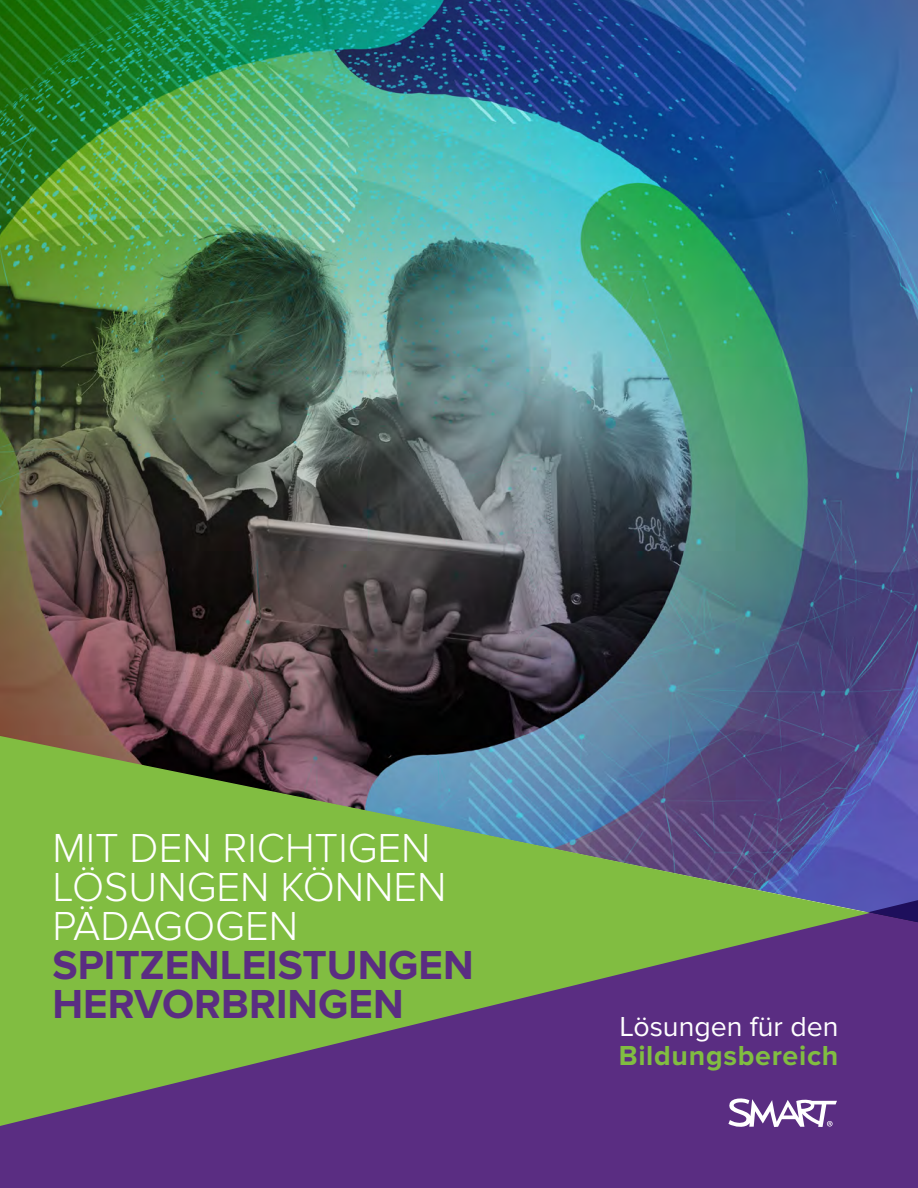
<style>
.page{position:relative;width:918px;height:1188px;background:#fff}
.page>*{position:absolute;margin:0;border:0;box-sizing:border-box;transform-origin:0 0}
.t1{font:300 42px/39px "Proxima Nova";color:#fff}
.t2{font:700 42px/39px "Proxima Nova";color:#5a2d82}
.t3{font:700 28.5px "Proxima Nova";letter-spacing:.025em;color:#81bd41}
.t4{font:28.5px "Proxima Nova";color:#fff}
</style>
<div class="page">
<img style="left:0;top:0;width:918px;height:897px">
<div style="left:0;top:897px;width:918px;height:291px;background:#5a2d82"></div>
<svg style="left:0;top:736px;width:870px;height:390px;background:#6d8162"></svg>
<svg style="left:727px;top:1097px;width:110px;height:32px"></svg>
<p class="t1" style="left:52px;top:829px;width:396px">MIT DEN RICHTIGEN<br>LÖSUNGEN KÖNNEN<br>PÄDAGOGEN</p>
<p class="t2" style="left:52px;top:947px;width:423px">SPITZENLEISTUNGEN<br>HERVORBRINGEN</p>
<p class="t4" style="left:619px;top:1010px;width:221px">Lösungen für den</p>
<p class="t3" style="left:619px;top:1039px;width:221px">Bildungsbereich</p>
</div>
